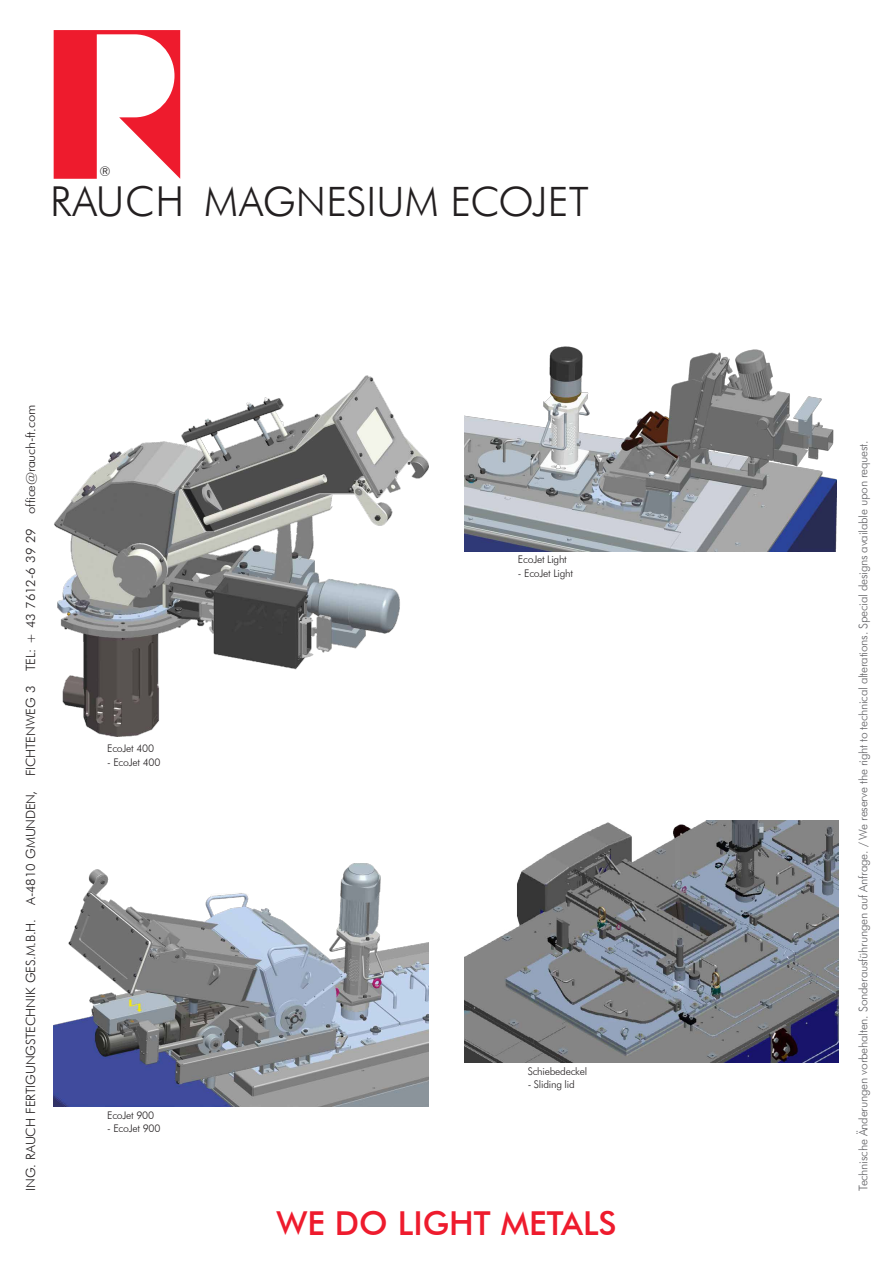
<style>
.page{position:relative;width:893px;height:1263px;background:#fff}
.page>*{position:absolute;margin:0;border:0;box-sizing:border-box;transform-origin:0 0}
.t1{font:300 41.25px "Futura BT";letter-spacing:.02em;color:#231f20}
.t2{font:300 40.5px "Futura BT";color:#231f20}
.t3{font:500 33px "Futura BT";color:#ee1b2d}
.t4{font:300 13.35px "Futura BT";color:#231f20}
.t5{font:300 12.75px "Futura BT";letter-spacing:-.015em;color:#231f20}
.t6{font:300 12px "Futura BT";letter-spacing:-.02em;color:#636366}
.Bildbeschriftung{font:300 10.5px "Futura BT";letter-spacing:-.02em;color:#231f20}
</style>
<div class="page">
<img style="left:54px;top:863px;width:374px;height:243px">
<img style="left:54px;top:375px;width:375px;height:361px">
<img style="left:464px;top:820px;width:374px;height:242px">
<img style="left:464px;top:346px;width:373px;height:205px">
<svg style="left:54px;top:30px;width:126px;height:149px"></svg>
<p class="t4" style="left:100px;top:164px;width:13px">®</p>
<h1 class="t1" style="left:50px;top:177px;width:136px">RAUCH</h1>
<h2 class="t2" style="left:204px;top:177px;width:386px">MAGNESIUM ECOJET</h2>
<p class="t5" style="left:23px;top:1191px;width:787px;rotate:-90deg">ING. RAUCH FERTIGUNGSTECHNIK GES.M.B.H. A-4810 GMUNDEN, FICHTENWEG 3 TEL: + 43 7612-6 39 29 office@rauch-ft.com</p>
<p class="Bildbeschriftung" style="left:107px;top:742px;width:49px">EcoJet 400</p>
<p class="Bildbeschriftung" style="left:107px;top:755px;width:55px">- EcoJet 400</p>
<p class="Bildbeschriftung" style="left:107px;top:1109px;width:49px">EcoJet 900</p>
<p class="Bildbeschriftung" style="left:107px;top:1122px;width:55px">- EcoJet 900</p>
<p class="Bildbeschriftung" style="left:518px;top:553px;width:50px">EcoJet Light</p>
<p class="Bildbeschriftung" style="left:518px;top:566px;width:57px">- EcoJet Light</p>
<p class="Bildbeschriftung" style="left:528px;top:1064px;width:61px">Schiebedeckel</p>
<p class="Bildbeschriftung" style="left:528px;top:1078px;width:48px">- Sliding lid</p>
<h3 class="t3" style="left:276px;top:1203px;width:342px">WE DO LIGHT METALS</h3>
<p class="t6" style="left:856px;top:1191px;width:752px;rotate:-90deg">Technische Änderungen vorbehalten. Sonderausführungen auf Anfrage. / We reserve the right to technical alterations. Special designs available upon request.</p>
</div>
